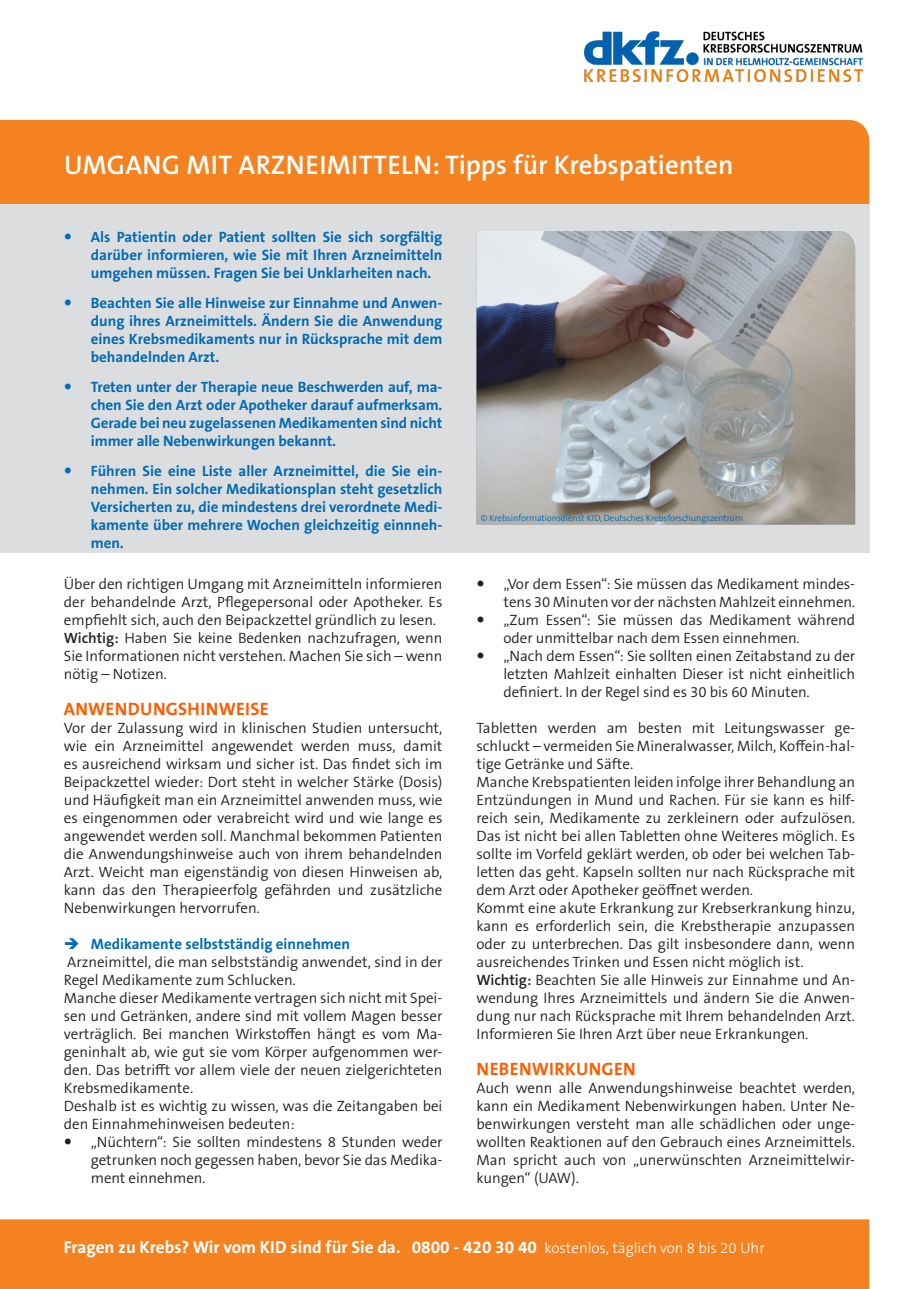
<style>
.page{position:relative;width:919px;height:1289px;background:#fff}
.page>*{position:absolute;margin:0;border:0;box-sizing:border-box;transform-origin:0 0}
.IBlatt_Überschrift{font:600 27px "The Sans B W6";color:#fff}
.Fließtext_ls{font:700 18px "The Sans B W7";letter-spacing:.015em;color:#ff5c00}
.kurz_und_bündig_ohne{font:700 17.25px "The Sans B W7";color:#fff}
.Fließtext_ls-2{font:300 15px/18px "The Sans B W4";color:#231f20;text-align:justify}
.t1{font:700 15px/18px "The Sans B W7";color:#006bb6;text-align:justify}
.Copyright{font:300 9px "The Sans B W4";letter-spacing:-.005em;color:#006bb6}
.s1{font-family:"The Sans B W6";font-weight:600}
.s2{font-family:"The Sans B W3";font-weight:300;font-size:15px}
</style>
<div class="page">
<div style="left:0;top:120px;width:869px;height:85px;background:#f58220"></div>
<div style="left:0;top:205px;width:869px;height:348px;background:#dcdddf"></div>
<img style="left:584px;top:31px;width:278px;height:50px">
<img style="left:476px;top:231px;width:379px;height:293px">
<div style="left:0;top:1219px;width:869px;height:69px;background:#f58220"></div>
<p class="IBlatt_Überschrift" style="left:64px;top:148px;width:671px">UMGANG MIT ARZNEIMITTELN: Tipps für Krebspatienten</p>
<p class="t1" style="left:91px;top:228px;width:353px">Als Patientin oder Patient sollten Sie sich sorgfältig darüber informieren, wie Sie mit Ihren Arzneimitteln umgehen müssen. Fragen Sie bei Unklarheiten nach.</p>
<p class="t1" style="left:91px;top:294px;width:353px">Beachten Sie alle Hinweise zur Einnahme und Anwen&shy;dung ihres Arzneimittels. Ändern Sie die Anwendung eines Krebsmedikaments nur in Rücksprache mit dem behandelnden Arzt.</p>
<p class="t1" style="left:91px;top:378px;width:353px">Treten unter der Therapie neue Beschwerden auf, ma&shy;chen Sie den Arzt oder Apotheker darauf aufmerksam.<br>Gerade bei neu zugelassenen Medikamenten sind nicht immer alle Nebenwirkungen bekannt.</p>
<p class="t1" style="left:91px;top:462px;width:353px">Führen Sie eine Liste aller Arzneimittel, die Sie ein&shy;nehmen. Ein solcher Medikationsplan steht gesetzlich Versicherten zu, die mindestens drei verordnete Medi&shy;kamente über mehrere Wochen gleichzeitig einnneh&shy;men.</p>
<p class="Fließtext_ls-2" style="left:64px;top:575px;width:380px">Über den richtigen Umgang mit Arzneimitteln informieren der behandelnde Arzt, Pflegepersonal oder Apotheker. Es empfiehlt sich, auch den Beipackzettel gründlich zu lesen.</p>
<p class="Fließtext_ls-2" style="left:64px;top:629px;width:380px"><span class="s1">Wichtig:</span> Haben Sie keine Bedenken nachzufragen, wenn Sie Informationen nicht verstehen. Machen Sie sich – wenn nötig – Notizen.</p>
<p class="Fließtext_ls" style="left:64px;top:697px;width:206px">ANWENDUNGSHINWEISE</p>
<p class="Fließtext_ls-2" style="left:64px;top:719px;width:380px">Vor der Zulassung wird in klinischen Studien untersucht, wie ein Arzneimittel angewendet werden muss, damit es ausreichend wirksam und sicher ist. Das findet sich im Beipackzettel wieder: Dort steht in welcher Stärke (Dosis) und Häufigkeit man ein Arzneimittel anwenden muss, wie es eingenommen oder verabreicht wird und wie lange es angewendet werden soll. Manchmal bekommen Patienten die Anwendungshinweise auch von ihrem behandelnden Arzt. Weicht man eigenständig von diesen Hinweisen ab, kann das den Therapieerfolg gefährden und zusätzliche Nebenwirkungen hervorrufen.</p>
<p class="t1" style="left:91px;top:935px;width:261px">Medikamente selbstständig einnehmen</p>
<p class="Fließtext_ls-2" style="left:64px;top:953px;width:380px">Arzneimittel, die man selbstständig anwendet, sind in der<br>Regel Medikamente zum Schlucken.</p>
<p class="Fließtext_ls-2" style="left:64px;top:989px;width:380px">Manche dieser Medikamente vertragen sich nicht mit Spei&shy;sen und Getränken, andere sind mit vollem Magen besser verträglich. Bei manchen Wirkstoffen hängt es vom Ma&shy;geninhalt ab, wie gut sie vom Körper aufgenommen wer&shy;den. Das betrifft vor allem viele der neuen zielgerichteten Krebsmedikamente.</p>
<p class="Fließtext_ls-2" style="left:64px;top:1097px;width:380px">Deshalb ist es wichtig zu wissen, was die Zeitangaben bei den Einnahmehinweisen bedeuten:</p>
<p class="Fließtext_ls-2" style="left:91px;top:1133px;width:353px">„Nüchtern“: Sie sollten mindestens 8 Stunden weder getrunken noch gegessen haben, bevor Sie das Medika&shy;ment einnehmen.</p>
<p class="Copyright" style="left:480px;top:512px;width:264px">© Krebsinformationsdienst KID, Deutsches Krebsforschungszentrum</p>
<p class="Fließtext_ls-2" style="left:503px;top:575px;width:353px">„Vor dem Essen“: Sie müssen das Medikament mindes&shy;tens 30 Minuten vor der nächsten Mahlzeit einnehmen.</p>
<p class="Fließtext_ls-2" style="left:503px;top:611px;width:353px">„Zum Essen“: Sie müssen das Medikament während oder unmittelbar nach dem Essen einnehmen.</p>
<p class="Fließtext_ls-2" style="left:503px;top:647px;width:353px">„Nach dem Essen“: Sie sollten einen Zeitabstand zu der letzten Mahlzeit einhalten Dieser ist nicht einheitlich definiert. In der Regel sind es 30 bis 60 Minuten.</p>
<p class="Fließtext_ls-2" style="left:476px;top:719px;width:380px">Tabletten werden am besten mit Leitungswasser ge&shy;schluckt – vermeiden Sie Mineralwasser, Milch, Koffein-hal&shy;tige Getränke und Säfte.</p>
<p class="Fließtext_ls-2" style="left:476px;top:773px;width:380px">Manche Krebspatienten leiden infolge ihrer Behandlung an Entzündungen in Mund und Rachen. Für sie kann es hilf&shy;reich sein, Medikamente zu zerkleinern oder aufzulösen.<br>Das ist nicht bei allen Tabletten ohne Weiteres möglich. Es sollte im Vorfeld geklärt werden, ob oder bei welchen Tab&shy;letten das geht. Kapseln sollten nur nach Rücksprache mit dem Arzt oder Apotheker geöffnet werden.</p>
<p class="Fließtext_ls-2" style="left:476px;top:899px;width:380px">Kommt eine akute Erkrankung zur Krebserkrankung hinzu, kann es erforderlich sein, die Krebstherapie anzupassen oder zu unterbrechen. Das gilt insbesondere dann, wenn ausreichendes Trinken und Essen nicht möglich ist.</p>
<p class="Fließtext_ls-2" style="left:476px;top:971px;width:380px"><span class="s1">Wichtig:</span> Beachten Sie alle Hinweis zur Einnahme und An&shy;wendung Ihres Arzneimittels und ändern Sie die Anwen&shy;dung nur nach Rücksprache mit Ihrem behandelnden Arzt.<br>Informieren Sie Ihren Arzt über neue Erkrankungen.</p>
<p class="Fließtext_ls" style="left:476px;top:1057px;width:161px">NEBENWIRKUNGEN</p>
<p class="Fließtext_ls-2" style="left:476px;top:1079px;width:380px">Auch wenn alle Anwendungshinweise beachtet werden, kann ein Medikament Nebenwirkungen haben. Unter Ne&shy;benwirkungen versteht man alle schädlichen oder unge&shy;wollten Reaktionen auf den Gebrauch eines Arzneimittels.<br>Man spricht auch von „unerwünschten Arzneimittelwir&shy;kungen“ (UAW).</p>
<p class="kurz_und_bündig_ohne" style="left:64px;top:1236px;width:702px">Fragen zu Krebs? Wir vom KID sind für Sie da. 0800 - 420 30 40 <span class="s2">kostenlos, täglich von 8 bis 20 Uhr</span></p>
</div>
